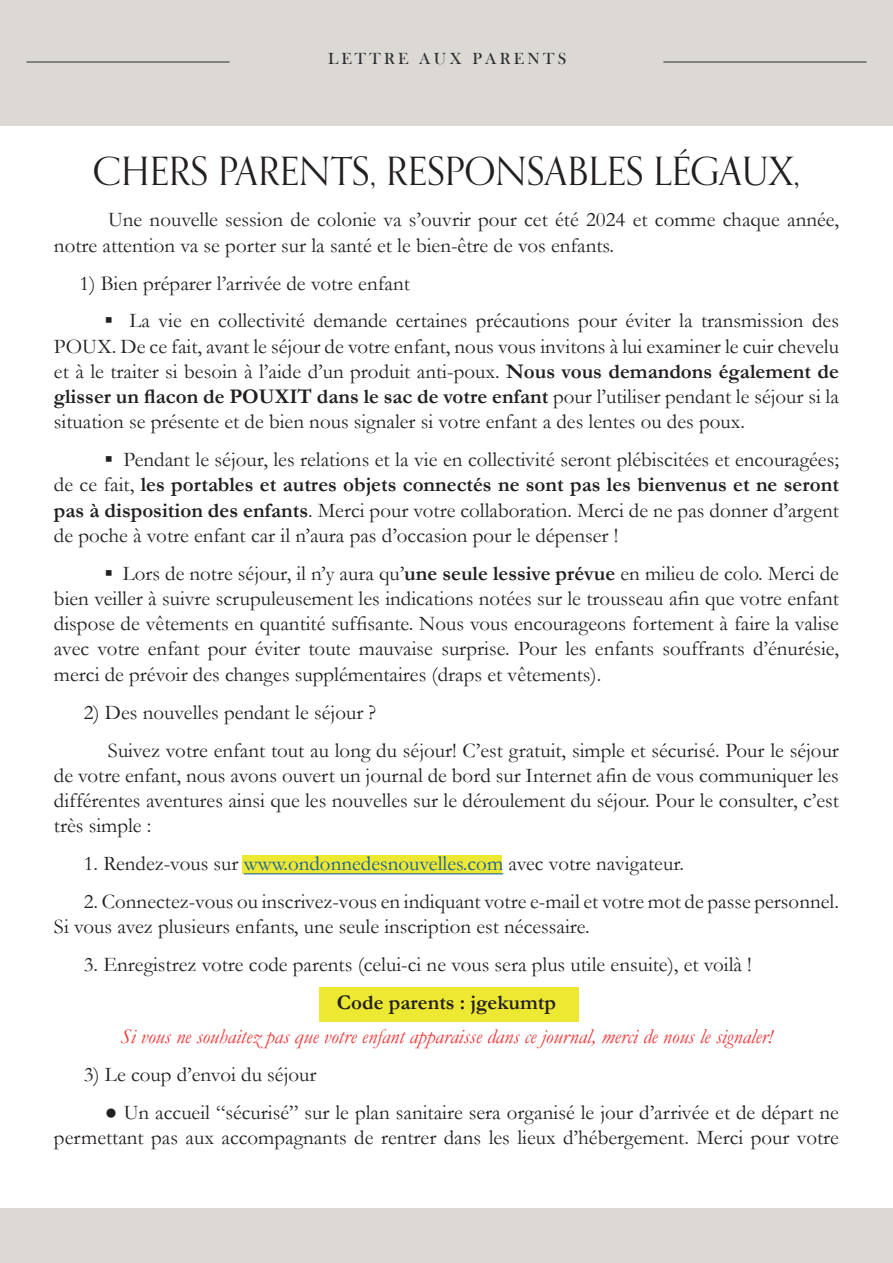
<style>
.page{position:relative;width:893px;height:1263px;background:#fff}
.page>*{position:absolute;margin:0;border:0;box-sizing:border-box;transform-origin:0 0}
.t1{font:39px "Orpheus Pro";color:#231f20}
.t2{font:21px/25.2px "Garamond";color:#231f20;text-align:justify}
.t3{font:italic 21px "Garamond";color:#ee3636}
.t4{font:700 21px "Garamond";color:#231f20}
.t5{font:16.5px "Bask Old Face";letter-spacing:.2em;color:#292d2f}
.s1{font-weight:700}
.s2{color:#175d9e}
</style>
<div class="page">
<div style="left:242px;top:855px;width:260px;height:18px;background:#ede933"></div>
<div style="left:319px;top:987px;width:259px;height:34px;background:#ede933"></div>
<div style="left:0;top:0;width:893px;height:126px;background:#dcd8d3"></div>
<hr style="left:663px;top:62px;width:203px;height:1px;background:#292d2f">
<hr style="left:26px;top:62px;width:204px;height:1px;background:#292d2f">
<div style="left:0;top:1209px;width:893px;height:54px;background:#dcd8d3"></div>
<hr style="left:244px;top:873px;width:259px;height:1px;background:#175d9e">
<p class="t5" style="left:328px;top:50px;width:240px">LETTRE AUX PARENTS</p>
<h1 class="t1" style="left:93px;top:147px;width:709px">CHERS PARENTS, RESPONSABLES LÉGAUX,</h1>
<p class="t2" style="left:54px;top:207px;width:786px;text-indent:54px">Une nouvelle session de colonie va s’ouvrir pour cet été 2024 et comme chaque année, notre attention va se porter sur la santé et le bien-être de vos enfants.</p>
<p class="t2" style="left:79px;top:270px;width:332px">1) Bien préparer l’arrivée de votre enfant</p>
<p class="t2" style="left:54px;top:308px;width:786px;text-indent:51px">▪ La vie en collectivité demande certaines précautions pour éviter la transmission des POUX. De ce fait, avant le séjour de votre enfant, nous vous invitons à lui examiner le cuir chevelu et à le traiter si besoin à l’aide d’un produit anti-poux. <span class="s1">Nous vous demandons également de glisser un flacon de POUXIT dans le sac de votre enfant</span> pour l’utiliser pendant le séjour si la situation se présente et de bien nous signaler si votre enfant a des lentes ou des poux.</p>
<p class="t2" style="left:54px;top:446px;width:786px;text-indent:51px">▪ Pendant le séjour, les relations et la vie en collectivité seront plébiscitées et encouragées; de ce fait, <span class="s1">les portables et autres objets connectés ne sont pas les bienvenus et ne seront pas à disposition des enfants</span>. Merci pour votre collaboration. Merci de ne pas donner d’argent de poche à votre enfant car il n’aura pas d’occasion pour le dépenser !</p>
<p class="t2" style="left:54px;top:560px;width:786px;text-indent:51px">▪ Lors de notre séjour, il n’y aura qu’<span class="s1">une seule lessive prévue</span> en milieu de colo. Merci de bien veiller à suivre scrupuleusement les indications notées sur le trousseau afin que votre enfant dispose de vêtements en quantité suffisante. Nous vous encourageons fortement à faire la valise avec votre enfant pour éviter toute mauvaise surprise. Pour les enfants souffrants d’énurésie, merci de prévoir des changes supplémentaires (draps et vêtements).</p>
<p class="t2" style="left:108px;top:692px;width:732px;line-height:38px;text-indent:-24px">2) Des nouvelles pendant le séjour ?<br>Suivez votre enfant tout au long du séjour! C’est gratuit, simple et sécurisé. Pour le séjour</p>
<p class="t2" style="left:54px;top:762px;width:786px">de votre enfant, nous avons ouvert un journal de bord sur Internet afin de vous communiquer les différentes aventures ainsi que les nouvelles sur le déroulement du séjour. Pour le consulter, c’est très simple :</p>
<p class="t2" style="left:84px;top:850px;width:602px">1. Rendez-vous sur <span class="s2">www.ondonnedesnouvelles.com</span> avec votre navigateur.</p>
<p class="t2" style="left:54px;top:888px;width:786px;text-indent:30px">2. Connectez-vous ou inscrivez-vous en indiquant votre e-mail et votre mot de passe personnel.<br>Si vous avez plusieurs enfants, une seule inscription est nécessaire.</p>
<p class="t2" style="left:84px;top:951px;width:670px">3. Enregistrez votre code parents (celui-ci ne vous sera plus utile ensuite), et voilà !</p>
<p class="t4" style="left:337px;top:988px;width:220px">Code parents : jgekumtp</p>
<p class="t3" style="left:120px;top:1022px;width:654px">Si vous ne souhaitez pas que votre enfant apparaisse dans ce journal, merci de nous le signaler!</p>
<p class="t2" style="left:84px;top:1061px;width:234px">3) Le coup d’envoi du séjour</p>
<p class="t2" style="left:54px;top:1099px;width:786px;text-align:right">● Un accueil “sécurisé” sur le plan sanitaire sera organisé le jour d’arrivée et de départ ne permettant pas aux accompagnants de rentrer dans les lieux d’hébergement. Merci pour votre</p>
</div>
